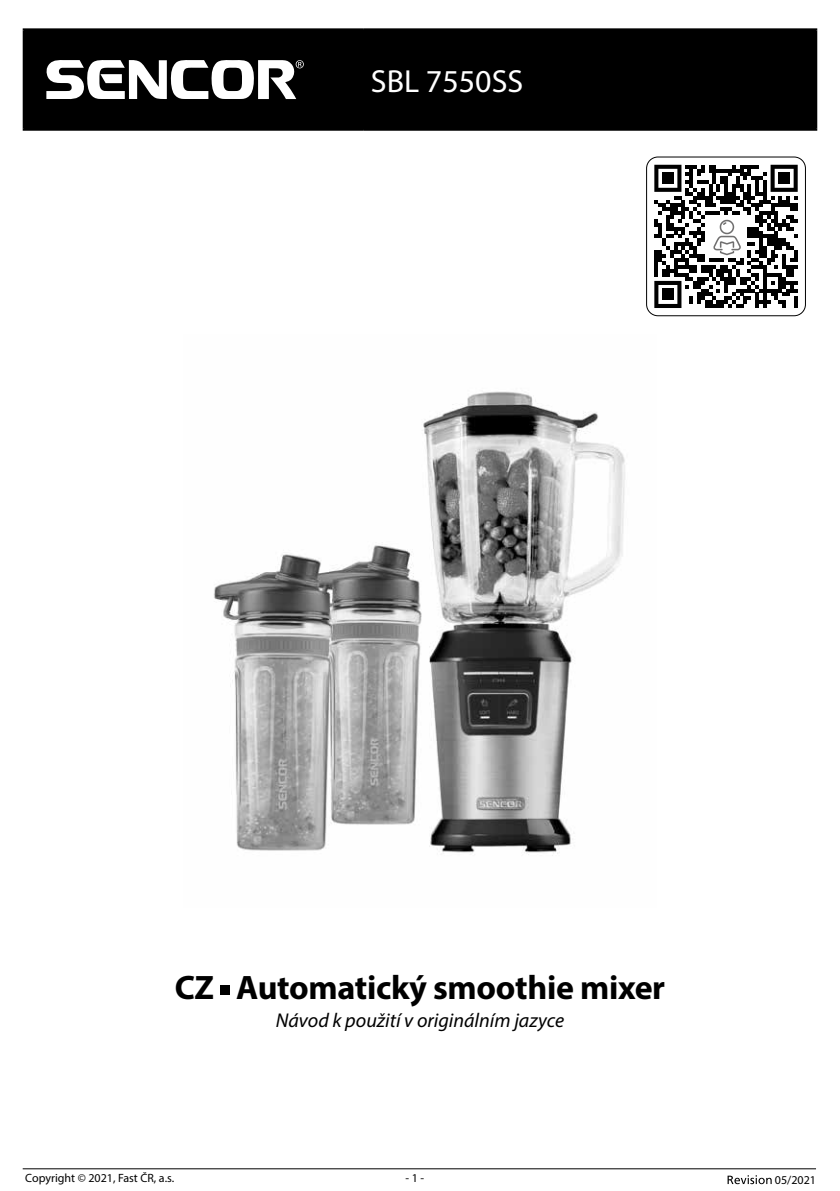
<style>
.page{position:relative;width:840px;height:1191px;background:#fff}
.page>*{position:absolute;margin:0;border:0;box-sizing:border-box;transform-origin:0 0}
.t1{font:700 34px "Myriad Pro";letter-spacing:-.01em;color:#000}
.t2{font:32px "Myriad Pro";color:#fff}
.t3{font:italic 20px "Myriad Pro";color:#000}
.t4{font:12px "Myriad Pro";color:#000}
</style>
<div class="page">
<svg style="left:727px;top:1175px;width:44px;height:9px"></svg>
<hr style="left:23px;top:1168px;width:792px;height:1px;background:#000">
<img style="left:214px;top:391px;width:411px;height:465px">
<div style="left:220px;top:985px;width:10px;height:10px;background:#000"></div>
<div style="left:25px;top:30px;width:789px;height:99px;background:#000"></div>
<hr style="left:23px;top:28px;width:340px;height:2px;background:#000">
<hr style="left:23px;top:30px;width:2px;height:99px;background:#000">
<hr style="left:361px;top:30px;width:2px;height:99px;background:#000">
<hr style="left:23px;top:129px;width:340px;height:2px;background:#000">
<hr style="left:363px;top:28px;width:453px;height:2px;background:#000">
<hr style="left:814px;top:30px;width:2px;height:99px;background:#000">
<hr style="left:363px;top:129px;width:453px;height:2px;background:#000">
<svg style="left:45px;top:59px;width:258px;height:41px"></svg>
<svg style="left:646px;top:157px;width:159px;height:159px"></svg>
<h2 class="t2" style="left:370px;top:61px;width:154px">SBL 7550SS</h2>
<h1 class="t1" style="left:175px;top:965px;width:491px">CZ Automatický smoothie mixer</h1>
<h3 class="t3" style="left:276px;top:1008px;width:290px">Návod k použití v originálním jazyce</h3>
<p class="t4" style="left:25px;top:1170px;width:150px">Copyright © 2021, Fast ČR, a.s.</p>
<p class="t4" style="left:405px;top:1170px;width:20px">- 1 -</p>
<p class="t4" style="left:774px;top:1172px;width:43px">05/2021</p>
</div>
